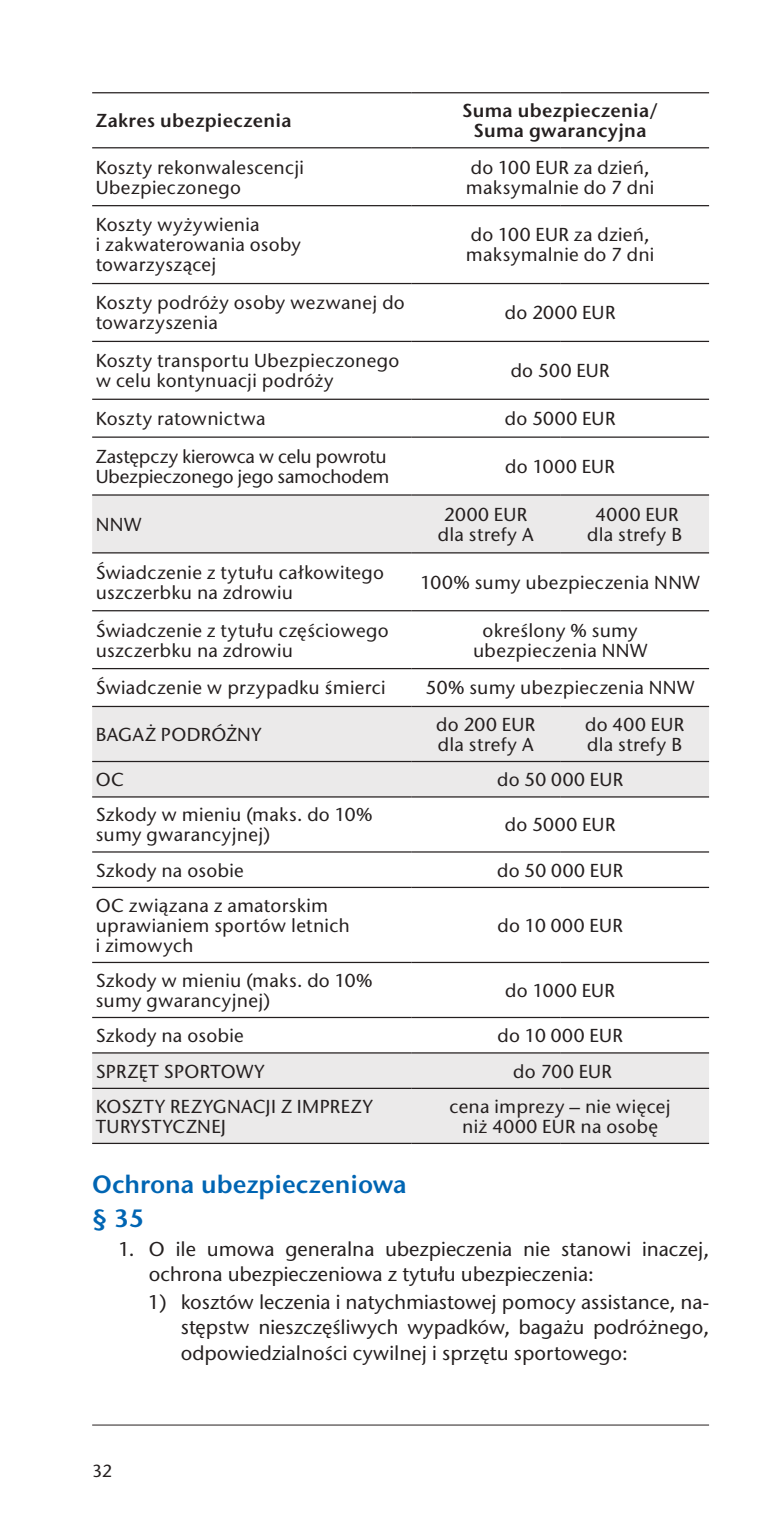
<style>
.page{position:relative;width:780px;height:1531px;background:#fff}
.page>*{position:absolute;margin:0;border:0;box-sizing:border-box;transform-origin:0 0}
.t1{font:600 25px/34.5px "Stone Sans ITC Pro";color:#0065b3}
.t2{font:500 20px/25px "Stone Sans ITC Pro";color:#241f1f}
.t3{font:500 18.75px/20px "Stone Sans ITC Pro";letter-spacing:.015em;color:#241f1f}
.t4{font:500 18.75px/20px "Stone Sans ITC Pro";letter-spacing:-.01em;color:#241f1f}
.t5{font:600 18.75px/20px "Stone Sans ITC Pro";letter-spacing:.015em;color:#241f1f;text-align:center}
.t6{font:500 17.5px "Stone Sans ITC Pro";color:#241f1f}
</style>
<div class="page">
<hr style="left:92px;top:1424px;width:617px;height:1px;background:#241f1f">
<svg style="left:92px;top:496px;width:617px;height:647px"></svg>
<hr style="left:92px;top:147px;width:319px;height:1px;background:#241f1f">
<hr style="left:411px;top:147px;width:149px;height:1px;background:#241f1f">
<hr style="left:560px;top:147px;width:149px;height:1px;background:#241f1f">
<hr style="left:92px;top:92px;width:319px;height:1px;background:#241f1f">
<hr style="left:411px;top:92px;width:149px;height:1px;background:#241f1f">
<hr style="left:560px;top:92px;width:149px;height:1px;background:#241f1f">
<hr style="left:92px;top:205px;width:319px;height:1px;background:#241f1f">
<hr style="left:92px;top:283px;width:319px;height:1px;background:#241f1f">
<hr style="left:92px;top:341px;width:319px;height:1px;background:#241f1f">
<hr style="left:92px;top:399px;width:319px;height:1px;background:#241f1f">
<hr style="left:92px;top:436px;width:319px;height:2px;background:#241f1f">
<hr style="left:411px;top:205px;width:149px;height:1px;background:#241f1f">
<hr style="left:560px;top:205px;width:149px;height:1px;background:#241f1f">
<hr style="left:411px;top:283px;width:149px;height:1px;background:#241f1f">
<hr style="left:560px;top:283px;width:149px;height:1px;background:#241f1f">
<hr style="left:411px;top:341px;width:149px;height:1px;background:#241f1f">
<hr style="left:560px;top:341px;width:149px;height:1px;background:#241f1f">
<hr style="left:411px;top:399px;width:149px;height:1px;background:#241f1f">
<hr style="left:560px;top:399px;width:149px;height:1px;background:#241f1f">
<hr style="left:411px;top:436px;width:149px;height:2px;background:#241f1f">
<hr style="left:560px;top:436px;width:149px;height:2px;background:#241f1f">
<hr style="left:92px;top:494px;width:319px;height:2px;background:#241f1f">
<hr style="left:411px;top:494px;width:149px;height:2px;background:#241f1f">
<hr style="left:560px;top:494px;width:149px;height:2px;background:#241f1f">
<hr style="left:92px;top:552px;width:319px;height:1px;background:#241f1f">
<hr style="left:411px;top:552px;width:149px;height:1px;background:#241f1f">
<hr style="left:560px;top:552px;width:149px;height:1px;background:#241f1f">
<hr style="left:92px;top:610px;width:319px;height:1px;background:#241f1f">
<hr style="left:92px;top:668px;width:319px;height:1px;background:#241f1f">
<hr style="left:411px;top:610px;width:149px;height:1px;background:#241f1f">
<hr style="left:560px;top:610px;width:149px;height:1px;background:#241f1f">
<hr style="left:411px;top:668px;width:149px;height:1px;background:#241f1f">
<hr style="left:560px;top:668px;width:149px;height:1px;background:#241f1f">
<hr style="left:92px;top:706px;width:319px;height:1px;background:#241f1f">
<hr style="left:92px;top:761px;width:319px;height:1px;background:#241f1f">
<hr style="left:411px;top:706px;width:149px;height:1px;background:#241f1f">
<hr style="left:560px;top:706px;width:149px;height:1px;background:#241f1f">
<hr style="left:411px;top:761px;width:149px;height:1px;background:#241f1f">
<hr style="left:560px;top:761px;width:149px;height:1px;background:#241f1f">
<hr style="left:92px;top:796px;width:319px;height:1px;background:#241f1f">
<hr style="left:92px;top:851px;width:319px;height:1px;background:#241f1f">
<hr style="left:92px;top:887px;width:319px;height:1px;background:#241f1f">
<hr style="left:92px;top:962px;width:319px;height:1px;background:#241f1f">
<hr style="left:92px;top:1017px;width:319px;height:1px;background:#241f1f">
<hr style="left:411px;top:796px;width:149px;height:1px;background:#241f1f">
<hr style="left:560px;top:796px;width:149px;height:1px;background:#241f1f">
<hr style="left:411px;top:851px;width:149px;height:1px;background:#241f1f">
<hr style="left:560px;top:851px;width:149px;height:1px;background:#241f1f">
<hr style="left:411px;top:887px;width:149px;height:1px;background:#241f1f">
<hr style="left:560px;top:887px;width:149px;height:1px;background:#241f1f">
<hr style="left:411px;top:962px;width:149px;height:1px;background:#241f1f">
<hr style="left:560px;top:962px;width:149px;height:1px;background:#241f1f">
<hr style="left:411px;top:1017px;width:149px;height:1px;background:#241f1f">
<hr style="left:560px;top:1017px;width:149px;height:1px;background:#241f1f">
<hr style="left:92px;top:1052px;width:319px;height:1px;background:#241f1f">
<hr style="left:92px;top:1088px;width:319px;height:1px;background:#241f1f">
<hr style="left:92px;top:1143px;width:319px;height:1px;background:#241f1f">
<hr style="left:411px;top:1052px;width:149px;height:1px;background:#241f1f">
<hr style="left:560px;top:1052px;width:149px;height:1px;background:#241f1f">
<hr style="left:411px;top:1088px;width:149px;height:1px;background:#241f1f">
<hr style="left:560px;top:1088px;width:149px;height:1px;background:#241f1f">
<hr style="left:411px;top:1143px;width:149px;height:1px;background:#241f1f">
<hr style="left:560px;top:1143px;width:149px;height:1px;background:#241f1f">
<p class="t5" style="left:96px;top:111px;width:197px">Zakres ubezpieczenia</p>
<p class="t5" style="left:462px;top:101px;width:197px">Suma ubezpieczenia/<br>Suma gwarancyjna</p>
<p class="t3" style="left:96px;top:157px;width:210px">Koszty rekonwalescencji<br>Ubezpieczonego</p>
<p class="t3" style="left:466px;top:157px;width:190px">do 100 EUR za dzień, maksymalnie do 7 dni</p>
<p class="t3" style="left:96px;top:215px;width:207px">Koszty wyżywienia<br>i zakwaterowania osoby towarzyszącej</p>
<p class="t3" style="left:466px;top:225px;width:190px">do 100 EUR za dzień, maksymalnie do 7 dni</p>
<p class="t3" style="left:96px;top:293px;width:310px">Koszty podróży osoby wezwanej do towarzyszenia</p>
<p class="t3" style="left:505px;top:303px;width:112px">do 2000 EUR</p>
<p class="t3" style="left:96px;top:350px;width:305px">Koszty transportu Ubezpieczonego w celu kontynuacji podróży</p>
<p class="t3" style="left:510px;top:360px;width:100px">do 500 EUR</p>
<p class="t3" style="left:96px;top:408px;width:171px">Koszty ratownictwa</p>
<p class="t3" style="left:505px;top:408px;width:112px">do 5000 EUR</p>
<p class="t4" style="left:96px;top:446px;width:295px">Zastępczy kierowca w celu powrotu<br>Ubezpieczonego jego samochodem</p>
<p class="t3" style="left:505px;top:456px;width:111px">do 1000 EUR</p>
<p class="t3" style="left:96px;top:514px;width:47px">NNW</p>
<p class="t3" style="left:438px;top:504px;width:97px;text-align:center">2000 EUR dla strefy A</p>
<p class="t3" style="left:587px;top:504px;width:96px;text-align:center">4000 EUR dla strefy B</p>
<p class="t3" style="left:96px;top:562px;width:290px">Świadczenie z tytułu całkowitego uszczerbku na zdrowiu</p>
<p class="t3" style="left:420px;top:572px;width:281px">100% sumy ubezpieczenia NNW</p>
<p class="t3" style="left:96px;top:620px;width:294px">Świadczenie z tytułu częściowego uszczerbku na zdrowiu</p>
<p class="t3" style="left:473px;top:620px;width:176px;text-align:center">określony % sumy ubezpieczenia NNW</p>
<p class="t3" style="left:96px;top:678px;width:291px">Świadczenie w przypadku śmierci</p>
<p class="t3" style="left:426px;top:678px;width:270px">50% sumy ubezpieczenia NNW</p>
<p class="t3" style="left:96px;top:724px;width:167px">BAGAŻ PODRÓŻNY</p>
<p class="t3" style="left:436px;top:714px;width:100px">do 200 EUR dla strefy A</p>
<p class="t3" style="left:585px;top:714px;width:101px">do 400 EUR dla strefy B</p>
<p class="t3" style="left:96px;top:769px;width:30px">OC</p>
<p class="t3" style="left:497px;top:769px;width:128px">do 50 000 EUR</p>
<p class="t3" style="left:96px;top:805px;width:278px">Szkody w mieniu (maks. do 10% sumy gwarancyjnej)</p>
<p class="t3" style="left:505px;top:815px;width:112px">do 5000 EUR</p>
<p class="t3" style="left:96px;top:860px;width:149px">Szkody na osobie</p>
<p class="t3" style="left:497px;top:860px;width:128px">do 50 000 EUR</p>
<p class="t3" style="left:96px;top:895px;width:255px">OC związana z amatorskim uprawianiem sportów letnich i zimowych</p>
<p class="t3" style="left:497px;top:915px;width:127px">do 10 000 EUR</p>
<p class="t3" style="left:96px;top:970px;width:278px">Szkody w mieniu (maks. do 10% sumy gwarancyjnej)</p>
<p class="t3" style="left:505px;top:980px;width:111px">do 1000 EUR</p>
<p class="t3" style="left:96px;top:1025px;width:149px">Szkody na osobie</p>
<p class="t3" style="left:497px;top:1025px;width:127px">do 10 000 EUR</p>
<p class="t3" style="left:96px;top:1061px;width:170px">SPRZĘT SPORTOWY</p>
<p class="t3" style="left:513px;top:1061px;width:100px">do 700 EUR</p>
<p class="t3" style="left:96px;top:1096px;width:279px">KOSZTY REZYGNACJI Z IMPREZY<br>TURYSTYCZNEJ</p>
<p class="t3" style="left:449px;top:1096px;width:222px;text-align:center">cena imprezy – nie więcej niż 4000 EUR na osobę</p>
<h1 class="t1" style="left:92px;top:1167px;width:316px">Ochrona ubezpieczeniowa § 35</h1>
<p class="t2" style="left:149px;top:1236px;width:561px;text-indent:-30px">1. O ile umowa generalna ubezpieczenia nie stanowi inaczej, ochrona ubezpieczeniowa z tytułu ubezpieczenia:</p>
<p class="t2" style="left:181px;top:1290px;width:529px;text-align:justify;text-indent:-33px">1) kosztów leczenia i natychmiastowej pomocy assistance, na&shy;stępstw nieszczęśliwych wypadków, bagażu podróżnego, odpowiedzialności cywilnej i sprzętu sportowego:</p>
<p class="t6" style="left:92px;top:1460px;width:22px">32</p>
</div>
